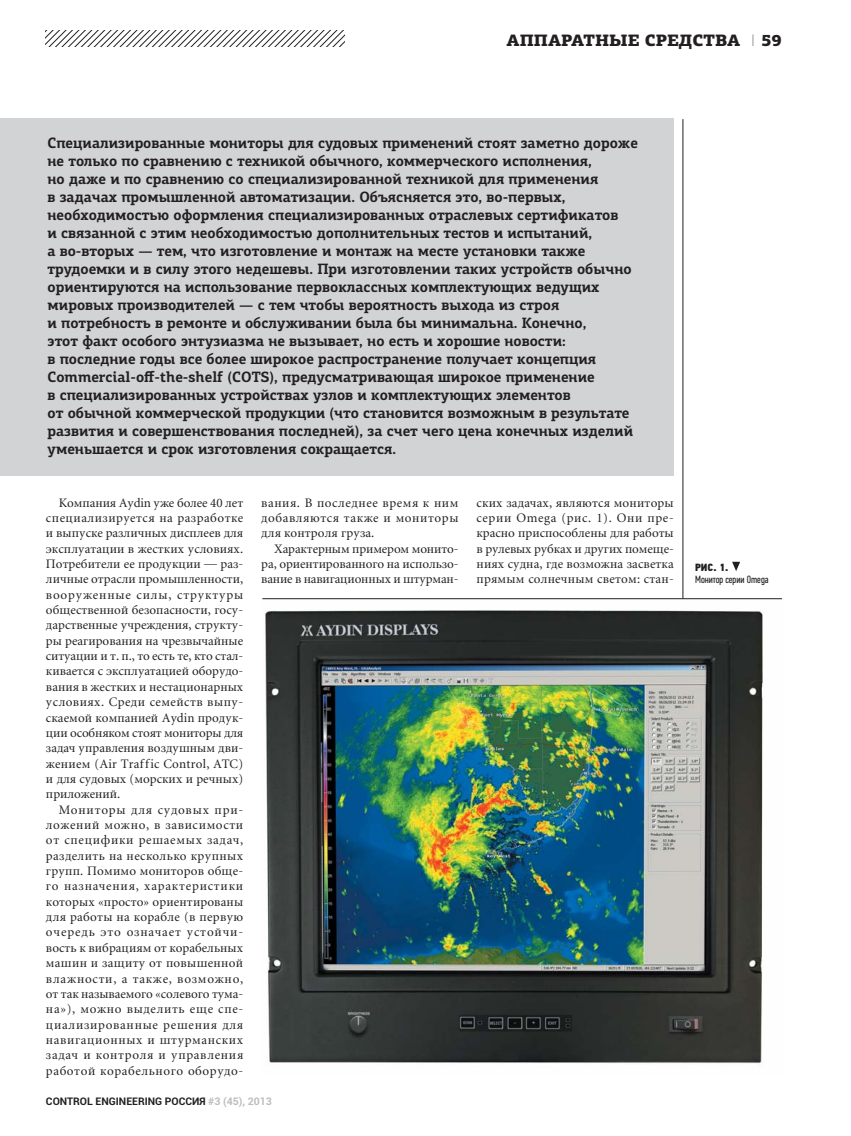
<style>
.page{position:relative;width:851px;height:1136px;background:#fff}
.page>*{position:absolute;margin:0;border:0;box-sizing:border-box;transform-origin:0 0}
.t1{font:900 16.5px "PF Agora Slab Pro";color:#231f20}
.t2{font:700 15px/18px "PF Agora Slab Pro";color:#231f20;scale:.95 1}
.t3{font:12.75px/15.3px "Miniature";letter-spacing:.01em;color:#231f20;text-align:justify}
.t4{font:700 10.5px "Roboto";color:#231f20}
.t5{font:10.5px "PF Din Text Comp Pro";color:#231f20}
.t6{font:10.5px "PF Din Text Cond Pro X Black";color:#231f20}
.s1{font-family:"PF Din Text Pro";font-weight:100}
.s2{color:#bbbdc0}
</style>
<div class="page">
<svg style="left:46px;top:31px;width:299px;height:15px"></svg>
<div style="left:0;top:119px;width:673px;height:357px;background:#d1d3d4"></div>
<img style="left:262px;top:599px;width:519px;height:464px">
<svg style="left:732px;top:561px;width:8px;height:10px"></svg>
<hr style="left:262px;top:598px;width:519px;height:1px;background:#231f20">
<hr style="left:682px;top:119px;width:1px;height:479px;background:#231f20">
<p class="t1" style="left:506px;top:31px;width:235px">АППАРАТНЫЕ СРЕДСТВА</p>
<p class="t1" style="left:751px;top:31px;width:32px"><span class="s1">I</span> 59</p>
<p class="t2" style="left:48px;top:135px;width:622px">Специализированные мониторы для судовых применений стоят заметно дороже не только по сравнению с техникой обычного, коммерческого исполнения,<br>но даже и по сравнению со специализированной техникой для применения<br>в задачах промышленной автоматизации. Объясняется это, во-первых, необходимостью оформления специализированных отраслевых сертификатов<br>и связанной с этим необходимостью дополнительных тестов и испытаний,<br>а во-вторых — тем, что изготовление и монтаж на месте установки также трудоемки и в силу этого недешевы. При изготовлении таких устройств обычно ориентируются на использование первоклассных комплектующих ведущих мировых производителей — с тем чтобы вероятность выхода из строя<br>и потребность в ремонте и обслуживании была бы минимальна. Конечно,<br>этот факт особого энтузиазма не вызывает, но есть и хорошие новости:<br>в последние годы все более широкое распространение получает концепция Commercial-off-the-shelf (COTS), предусматривающая широкое применение<br>в специализированных устройствах узлов и комплектующих элементов<br>от обычной коммерческой продукции (что становится возможным в результате развития и совершенствования последней), за счет чего цена конечных изделий уменьшается и срок изготовления сокращается.</p>
<p class="t3" style="left:46px;top:496px;width:199px;text-indent:13px">Компания Aydin уже более 40 лет специализируется на разработке и выпуске различных дисплеев для эксплуатации в жестких условиях.<br>Потребители ее продукции — раз&shy;личные отрасли промышленности, вооруженные силы, структуры общественной безопасности, госу&shy;дарственные учреждения, структу&shy;ры реагирования на чрезвычайные ситуации и т. п., то есть те, кто стал&shy;кивается с эксплуатацией оборудо&shy;вания в жестких и нестационарных условиях. Среди семейств выпу&shy;скаемой компанией Aydin продук&shy;ции особняком стоят мониторы для задач управления воздушным дви&shy;жением (Air Traffic Control, ATC) и для судовых (морских и речных) приложений.</p>
<p class="t3" style="left:46px;top:803px;width:199px;text-indent:13px">Мониторы для судовых при&shy;ложений можно, в зависимости от специфики решаемых задач, разделить на несколько крупных групп. Помимо мониторов обще&shy;го назначения, характеристики которых «просто» ориентированы для работы на корабле (в первую очередь это означает устойчи&shy;вость к вибрациям от корабельных машин и защиту от повышенной влажности, а также, возможно, от так называемого «солевого тума&shy;на»), можно выделить еще спе&shy;циализированные решения для навигационных и штурманских задач и контроля и управления работой корабельного оборудо-</p>
<p class="t3" style="left:261px;top:496px;width:199px">вания. В последнее время к ним добавляются также и мониторы для контроля груза.</p>
<p class="t3" style="left:261px;top:542px;width:199px;text-indent:13px">Характерным примером монито&shy;ра, ориентированного на использо&shy;вание в навигационных и штурман-</p>
<p class="t4" style="left:46px;top:1093px;width:227px">CONTROL ENGINEERING РОССИЯ <span class="s2">#3 (45), 2013</span></p>
<p class="t3" style="left:476px;top:496px;width:199px">ских задачах, являются мониторы серии Omega (рис. 1). Они пре&shy;красно приспособлены для работы в рулевых рубках и других помеще&shy;ниях судна, где возможна засветка прямым солнечным светом: стан-</p>
<p class="t6" style="left:695px;top:561px;width:35px">РИС. 1.</p>
<p class="t5" style="left:695px;top:575px;width:75px">Монитор серии Omega</p>
</div>
